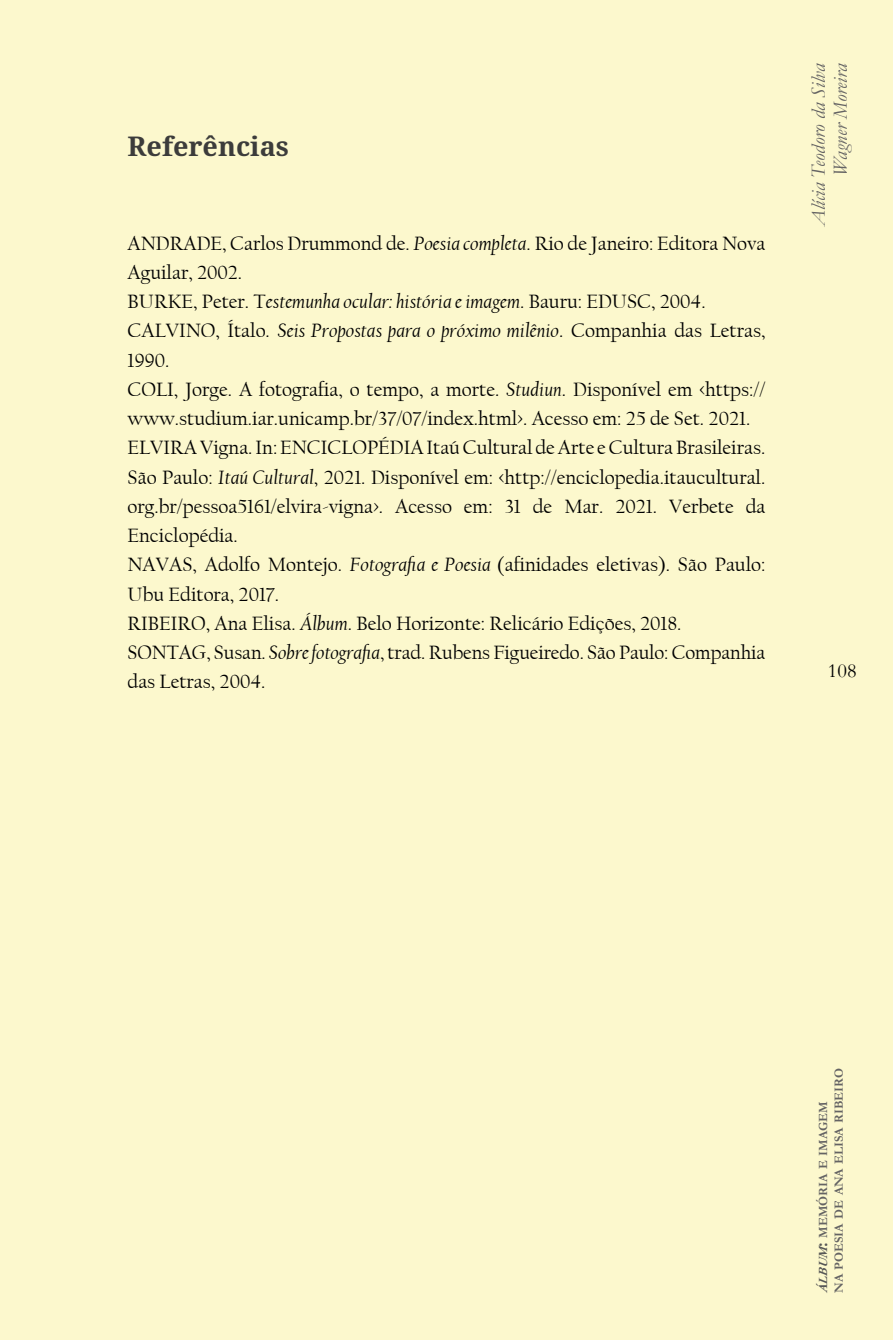
<style>
.page{position:relative;width:893px;height:1340px;background:#fff}
.page>*{position:absolute;margin:0;border:0;box-sizing:border-box;transform-origin:0 0}
.t1{font:700 27px "Noto Serif";color:#3c3c3b}
.t2{font:20.25px/29.2px "Californian FB";color:#000}
.t3{font:italic 20.25px/22.3px "Garamond";color:#646363;text-align:right}
.t4{font:20.25px "Garamond";color:#000}
.t5{font:700 12.6px/15.8px "Garamond";color:#646363}
.s1{font-style:italic}
.s2{font-style:italic;color:#575756}
.s3{font-size:18px;color:#575756}
</style>
<div class="page">
<div style="left:0;top:0;width:893px;height:1339px;background:#fcf8cd"></div>
<h1 class="t1" style="left:128px;top:128px;width:163px">Referências</h1>
<p class="t2" style="left:128px;top:228px;width:639px">ANDRADE, Carlos Drummond de. <span class="s1">Poesia completa</span>. Rio de Janeiro: Editora Nova Aguilar, 2002.<br>BURKE, Peter. T<span class="s1">estemunha ocular: história e imagem</span>. Bauru: EDUSC, 2004.<br>CALVINO, Ítalo. <span class="s1">Seis Propostas para o próximo milênio</span>. Companhia das Letras, 1990.<br>COLI, Jorge. A fotografia, o tempo, a morte. <span class="s1">Studiun</span>. Disponível em &lt;https:// www.studium.iar.unicamp.br/37/07/index.html&gt;. Acesso em: 25 de Set. 2021.<br>ELVIRA Vigna. In: ENCICLOPÉDIA Itaú Cultural de Arte e Cultura Brasileiras.<br>São Paulo: <span class="s1">Itaú Cultural</span>, 2021. Disponível em: &lt;http://enciclopedia.itaucultural. org.br/pessoa5161/elvira-vigna&gt;. Acesso em: 31 de Mar. 2021. Verbete da Enciclopédia.<br>NAVAS, Adolfo Montejo. <span class="s1">Fotografia e Poesia</span> (afinidades eletivas). São Paulo:<br>Ubu Editora, 2017.<br>RIBEIRO, Ana Elisa. <span class="s1">Álbum</span>. Belo Horizonte: Relicário Edições, 2018.<br>SONTAG, Susan. <span class="s1">Sobre fotografia</span>, trad. Rubens Figueiredo. São Paulo: Companhia das Letras, 2004.</p>
<p class="t3" style="left:807px;top:226px;width:164px;rotate:-90deg">Alícia Teodoro da Silva<br>Wagner Moreira</p>
<p class="t4" style="left:828px;top:656px;width:30px">108</p>
<p class="t5" style="left:815px;top:1292px;width:226px;rotate:-90deg"><span class="s2">álbum</span><span class="s3">:</span> memória e imagem<br>na poesia de ana elisa ribeiro</p>
</div>
